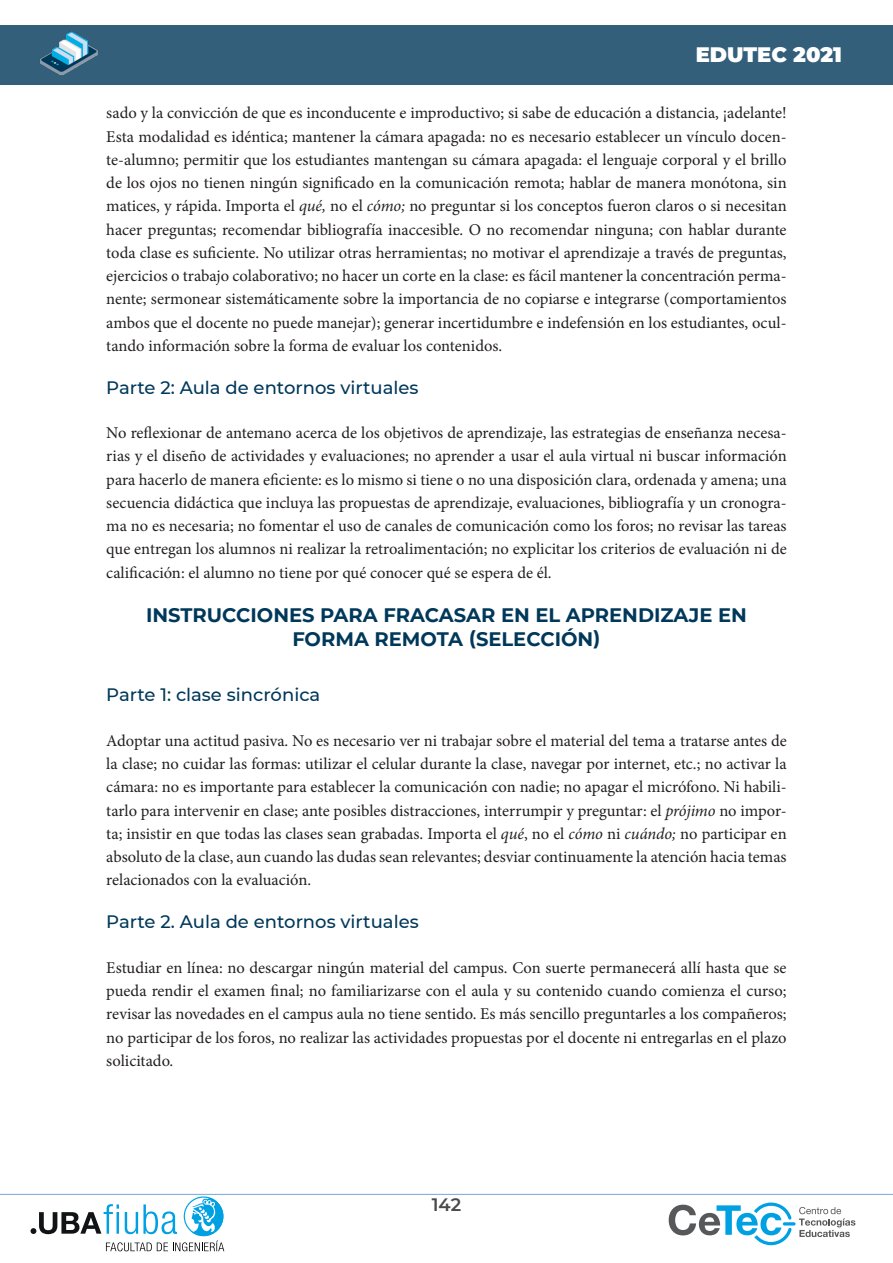
<style>
.page{position:relative;width:893px;height:1263px;background:#fff}
.page>*{position:absolute;margin:0;border:0;box-sizing:border-box;transform-origin:0 0}
.t1{font:900 21px "Montserrat";color:#fff}
.t2{font:700 19.5px/23.4px "Montserrat";color:#00385a;text-align:center}
.t3{font:500 18px "Montserrat";color:#00385a}
.t4{font:600 18px "Montserrat";color:#494a4c}
.t5{font:16.5px/23.2px "Minion Pro";color:#231f20;text-align:justify}
.s1{font-style:italic}
</style>
<div class="page">
<div style="left:0;top:26px;width:893px;height:59px;background:#335f7b"></div>
<img style="left:40px;top:31px;width:58px;height:45px">
<hr style="left:0;top:1194px;width:893px;height:1px;background:#75a9db">
<svg style="left:669px;top:1202px;width:186px;height:43px"></svg>
<svg style="left:31px;top:1196px;width:193px;height:55px"></svg>
<p class="t1" style="left:696px;top:38px;width:148px">EDUTEC 2021</p>
<p class="t5" style="left:106px;top:101px;width:682px">sado y la convicción de que es inconducente e improductivo; si sabe de educación a distancia, ¡adelante!<br>Esta modalidad es idéntica; mantener la cámara apagada: no es necesario establecer un vínculo docen&shy;te-alumno; permitir que los estudiantes mantengan su cámara apagada: el lenguaje corporal y el brillo de los ojos no tienen ningún significado en la comunicación remota; hablar de manera monótona, sin matices, y rápida. Importa el <span class="s1">qué,</span> no el <span class="s1">cómo;</span> no preguntar si los conceptos fueron claros o si necesitan hacer preguntas; recomendar bibliografía inaccesible. O no recomendar ninguna; con hablar durante toda clase es suficiente. No utilizar otras herramientas; no motivar el aprendizaje a través de preguntas, ejercicios o trabajo colaborativo; no hacer un corte en la clase: es fácil mantener la concentración perma&shy;nente; sermonear sistemáticamente sobre la importancia de no copiarse e integrarse (comportamientos ambos que el docente no puede manejar); generar incertidumbre e indefensión en los estudiantes, ocul&shy;tando información sobre la forma de evaluar los contenidos.</p>
<p class="t3" style="left:106px;top:375px;width:314px">Parte 2: Aula de entornos virtuales</p>
<p class="t5" style="left:106px;top:421px;width:682px">No reflexionar de antemano acerca de los objetivos de aprendizaje, las estrategias de enseñanza necesa&shy;rias y el diseño de actividades y evaluaciones; no aprender a usar el aula virtual ni buscar información para hacerlo de manera eficiente: es lo mismo si tiene o no una disposición clara, ordenada y amena; una secuencia didáctica que incluya las propuestas de aprendizaje, evaluaciones, bibliografía y un cronogra&shy;ma no es necesaria; no fomentar el uso de canales de comunicación como los foros; no revisar las tareas que entregan los alumnos ni realizar la retroalimentación; no explicitar los criterios de evaluación ni de calificación: el alumno no tiene por qué conocer qué se espera de él.</p>
<p class="t2" style="left:146px;top:603px;width:602px">INSTRUCCIONES PARA FRACASAR EN EL APRENDIZAJE EN<br>FORMA REMOTA (SELECCIÓN)</p>
<p class="t3" style="left:106px;top:682px;width:216px">Parte 1: clase sincrónica</p>
<p class="t5" style="left:106px;top:729px;width:682px">Adoptar una actitud pasiva. No es necesario ver ni trabajar sobre el material del tema a tratarse antes de la clase; no cuidar las formas: utilizar el celular durante la clase, navegar por internet, etc.; no activar la cámara: no es importante para establecer la comunicación con nadie; no apagar el micrófono. Ni habili&shy;tarlo para intervenir en clase; ante posibles distracciones, interrumpir y preguntar: el <span class="s1">prójimo</span> no impor&shy;ta; insistir en que todas las clases sean grabadas. Importa el <span class="s1">qué</span>, no el <span class="s1">cómo</span> ni <span class="s1">cuándo;</span> no participar en absoluto de la clase, aun cuando las dudas sean relevantes; desviar continuamente la atención hacia temas relacionados con la evaluación.</p>
<p class="t3" style="left:106px;top:909px;width:314px">Parte 2. Aula de entornos virtuales</p>
<p class="t5" style="left:106px;top:956px;width:682px">Estudiar en línea: no descargar ningún material del campus. Con suerte permanecerá allí hasta que se pueda rendir el examen final; no familiarizarse con el aula y su contenido cuando comienza el curso; revisar las novedades en el campus aula no tiene sentido. Es más sencillo preguntarles a los compañeros; no participar de los foros, no realizar las actividades propuestas por el docente ni entregarlas en el plazo solicitado.</p>
<p class="t4" style="left:432px;top:1192px;width:31px">142</p>
</div>
